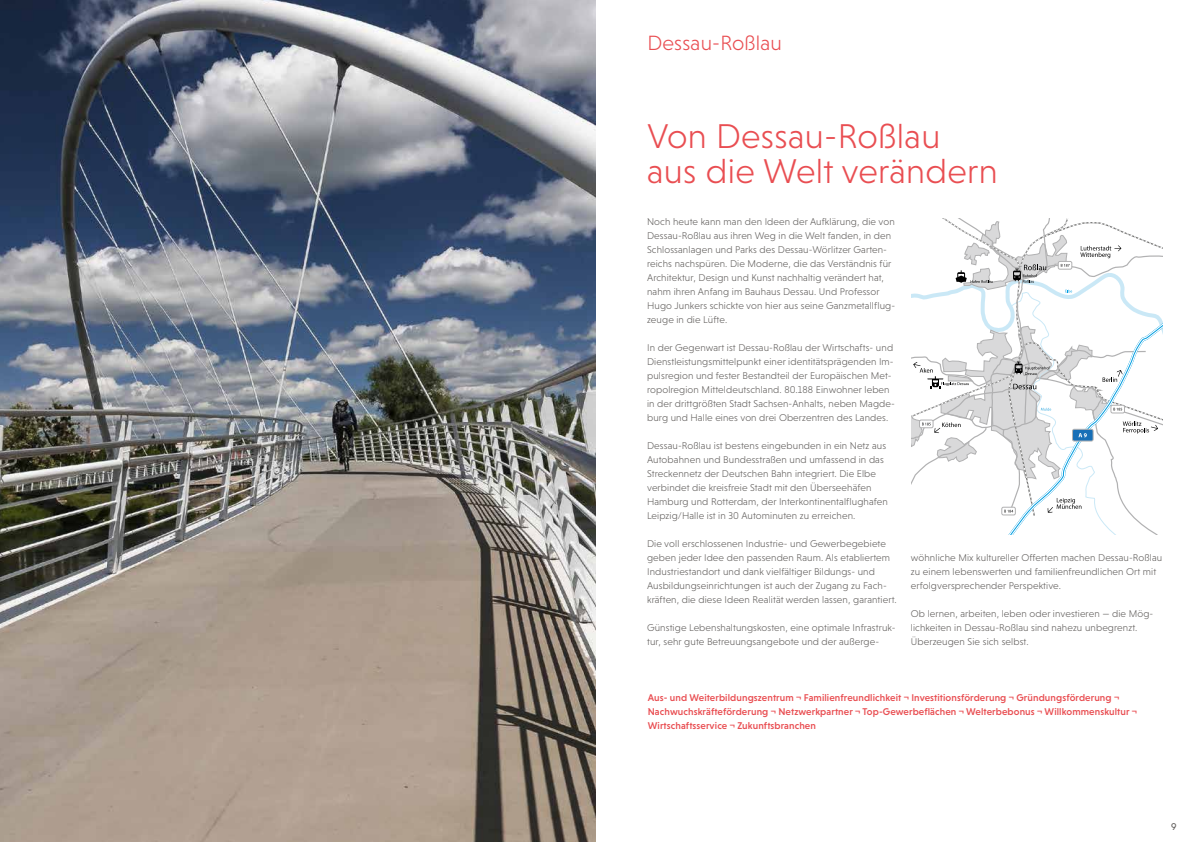
<style>
.page{position:relative;width:1191px;height:842px;background:#fff}
.page>*{position:absolute;margin:0;border:0;box-sizing:border-box;transform-origin:0 0}
.t1{font:300 35px/35px "Niveau Grotesk";letter-spacing:.01em;color:#e94e52}
.t2{font:300 21px "Niveau Grotesk";letter-spacing:.01em;color:#e94e52}
.t3{font:300 10px/14px "Niveau Grotesk";letter-spacing:.01em;color:#63605e}
.t4{font:500 10px/14px "Niveau Grotesk";letter-spacing:.01em;color:#e94e52}
.t5{font:10px "Niveau Grotesk";color:#63605e}
</style>
<div class="page">
<img style="left:0;top:0;width:595px;height:842px">
<svg style="left:911px;top:218px;width:251px;height:317px"></svg>
<h2 class="t2" style="left:647px;top:31px;width:136px">Dessau-Roßlau</h2>
<h1 class="t1" style="left:647px;top:118px;width:352px">Von Dessau-Roßlau aus die Welt verändern</h1>
<p class="t3" style="left:647px;top:215px;width:250px">Noch heute kann man den Ideen der Aufklärung, die von Dessau-Roßlau aus ihren Weg in die Welt fanden, in den Schlossanlagen und Parks des Dessau-Wörlitzer Garten&shy;reichs nachspüren. Die Moderne, die das Verständnis für Architektur, Design und Kunst nachhaltig verändert hat, nahm ihren Anfang im Bauhaus Dessau. Und Professor Hugo Junkers schickte von hier aus seine Ganzmetallflug&shy;zeuge in die Lüfte.</p>
<p class="t3" style="left:647px;top:341px;width:249px">In der Gegenwart ist Dessau-Roßlau der Wirtschafts- und Dienstleistungsmittelpunkt einer identitätsprägenden Im&shy;pulsregion und fester Bestandteil der Europäischen Met&shy;ropolregion Mitteldeutschland. 80.188 Einwohner leben in der drittgrößten Stadt Sachsen-Anhalts, neben Magde&shy;burg und Halle eines von drei Oberzentren des Landes.</p>
<p class="t3" style="left:647px;top:439px;width:242px">Dessau-Roßlau ist bestens eingebunden in ein Netz aus Autobahnen und Bundesstraßen und umfassend in das Streckennetz der Deutschen Bahn integriert. Die Elbe verbindet die kreisfreie Stadt mit den Überseehäfen Hamburg und Rotterdam, der Interkontinentalflughafen Leipzig/Halle ist in 30 Autominuten zu erreichen.</p>
<p class="t3" style="left:647px;top:537px;width:251px">Die voll erschlossenen Industrie- und Gewerbegebiete geben jeder Idee den passenden Raum. Als etabliertem Industriestandort und dank vielfältiger Bildungs- und Ausbildungseinrichtungen ist auch der Zugang zu Fach&shy;kräften, die diese Ideen Realität werden lassen, garantiert.</p>
<p class="t3" style="left:647px;top:621px;width:250px">Günstige Lebenshaltungskosten, eine optimale Infrastruk&shy;tur, sehr gute Betreuungsangebote und der außerge-</p>
<p class="t3" style="left:911px;top:551px;width:253px">wöhnliche Mix kultureller Offerten machen Dessau-Roßlau zu einem lebenswerten und familienfreundlichen Ort mit erfolgversprechender Perspektive.</p>
<p class="t3" style="left:911px;top:607px;width:244px">Ob lernen, arbeiten, leben oder investieren — die Mög&shy;lichkeiten in Dessau-Roßlau sind nahezu unbegrenzt.<br>Überzeugen Sie sich selbst.</p>
<p class="t4" style="left:648px;top:691px;width:491px">Aus- und Weiterbildungszentrum ¬ Familienfreundlichkeit ¬ Investitionsförderung ¬ Gründungsförderung ¬<br>Nachwuchskräfteförderung ¬ Netzwerkpartner ¬ Top-Gewerbeflächen ¬ Welterbebonus ¬ Willkommenskultur ¬<br>Wirtschaftsservice ¬ Zukunftsbranchen</p>
<p class="t5" style="left:1171px;top:820px;width:7px">9</p>
</div>
